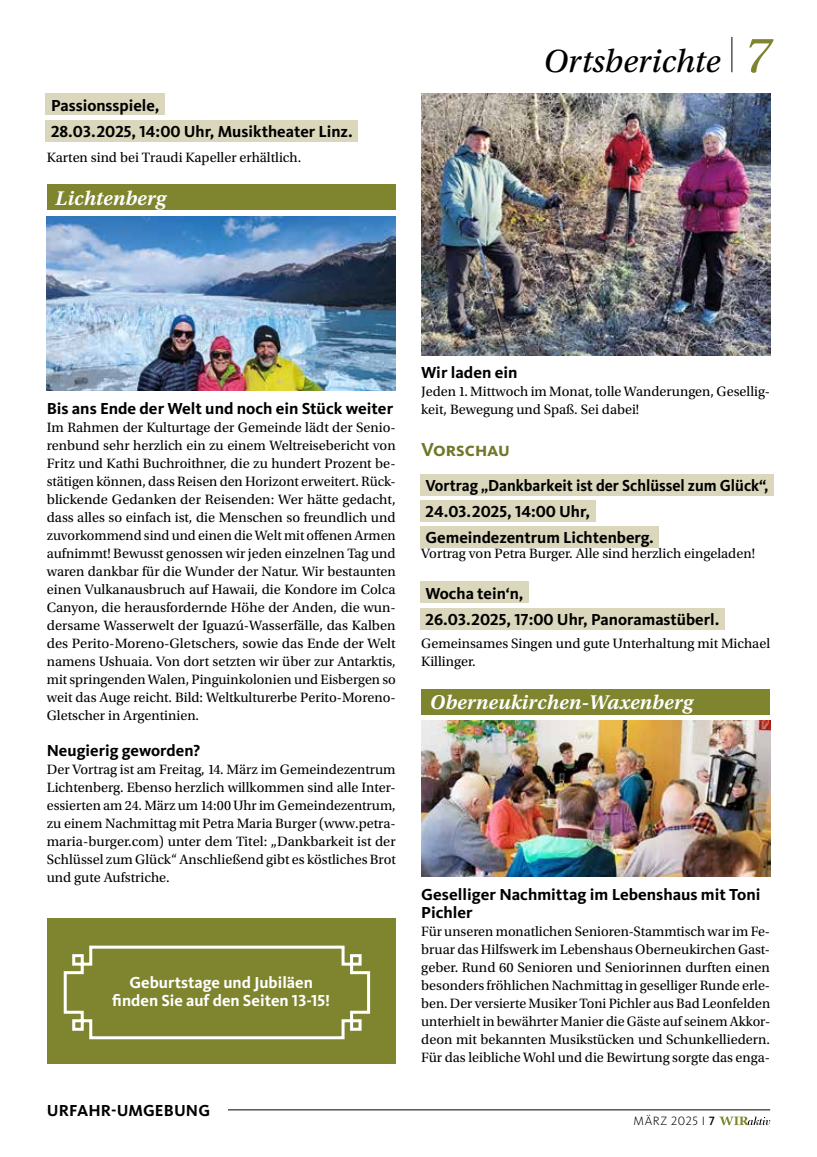
<style>
.page{position:relative;width:817px;height:1157px;background:#fff}
.page>*{position:absolute;margin:0;border:0;box-sizing:border-box;transform-origin:0 0}
.t1{font:33.75px "Utopia Std Capt It";color:#000}
.t2{font:21px "Utopia Std Semibold Capt It";color:#fff}
.t3{font:700 19.5px "Kievit OT";color:#717829}
.t4{font:700 16.5px/26.4px "Kievit OT";color:#000}
.t5{font:700 16.5px/26.4px "Kievit OT";color:#000;scale:.95 1}
.t6{font:700 16.5px/17.9px "Kievit OT";color:#fff;text-align:center}
.t7{font:14.25px/18px "Utopia Std";color:#000;text-align:justify}
.t8{font:300 12.45px "Kievit OT";letter-spacing:.04em;color:#000}
.s1{font-size:52.65px;color:#7e852e}
.s2{font-weight:500}
</style>
<div class="page">
<hr style="left:731px;top:37px;width:1px;height:35px;background:#000">
<svg style="left:719px;top:1116px;width:51px;height:9px"></svg>
<hr style="left:47px;top:1109px;width:723px;height:1px;background:#000">
<div style="left:47px;top:1090px;width:180px;height:32px;background:#fff"></div>
<div style="left:46px;top:94px;width:119px;height:21px;background:#dad7bc"></div>
<div style="left:46px;top:120px;width:312px;height:22px;background:#dad7bc"></div>
<div style="left:47px;top:185px;width:348px;height:25px;background:#7e852e"></div>
<img style="left:47px;top:216px;width:348px;height:175px">
<div style="left:420px;top:473px;width:354px;height:22px;background:#dad7bc"></div>
<div style="left:420px;top:500px;width:175px;height:22px;background:#dad7bc"></div>
<div style="left:420px;top:526px;width:239px;height:22px;background:#dad7bc"></div>
<div style="left:420px;top:581px;width:109px;height:22px;background:#dad7bc"></div>
<div style="left:420px;top:608px;width:304px;height:21px;background:#dad7bc"></div>
<div style="left:421px;top:689px;width:349px;height:25px;background:#7e852e"></div>
<img style="left:421px;top:94px;width:349px;height:262px">
<img style="left:421px;top:720px;width:349px;height:156px">
<div style="left:47px;top:918px;width:348px;height:145px;background:#7e852e"></div>
<svg style="left:63px;top:945px;width:308px;height:95px"></svg>
<p class="t4" style="left:51px;top:92px;width:303px">Passionsspiele,<br>28.03.2025, 14:00 Uhr, Musiktheater Linz.</p>
<p class="t7" style="left:47px;top:149px;width:256px">Karten sind bei Traudi Kapeller erhältlich.</p>
<h2 class="t2" style="left:55px;top:186px;width:112px">Lichtenberg</h2>
<h1 class="t1" style="left:543px;top:42px;width:228px">Ortsberichte <span class="s1">7</span></h1>
<p class="t4" style="left:47px;top:395px;width:348px">Bis ans Ende der Welt und noch ein Stück weiter</p>
<p class="t7" style="left:47px;top:419px;width:350px">Im Rahmen der Kulturtage der Gemeinde lädt der Senio&shy;renbund sehr herzlich ein zu einem Weltreisebericht von Fritz und Kathi Buchroithner, die zu hundert Prozent be&shy;stätigen können, dass Reisen den Horizont erweitert. Rück&shy;blickende Gedanken der Reisenden: Wer hätte gedacht, dass alles so einfach ist, die Menschen so freundlich und zuvorkommend sind und einen die Welt mit offenen Armen aufnimmt! Bewusst genossen wir jeden einzelnen Tag und waren dankbar für die Wunder der Natur. Wir bestaunten einen Vulkanausbruch auf Hawaii, die Kondore im Colca Canyon, die herausfordernde Höhe der Anden, die wun&shy;dersame Wasserwelt der Iguazú-Wasserfälle, das Kalben des Perito-Moreno-Gletschers, sowie das Ende der Welt namens Ushuaia. Von dort setzten wir über zur Antarktis, mit springenden Walen, Pinguinkolonien und Eisbergen so weit das Auge reicht. Bild: Weltkulturerbe Perito-Moreno-Gletscher in Argentinien.</p>
<p class="t4" style="left:47px;top:737px;width:155px">Neugierig geworden?</p>
<p class="t7" style="left:47px;top:761px;width:350px">Der Vortrag ist am Freitag, 14. März im Gemeindezentrum Lichtenberg. Ebenso herzlich willkommen sind alle Inter&shy;essierten am 24. März um 14:00 Uhr im Gemeindezentrum, zu einem Nachmittag mit Petra Maria Burger (www.petra&shy;maria-burger.com) unter dem Titel: „Dankbarkeit ist der Schlüssel zum Glück“ Anschließend gibt es köstliches Brot und gute Aufstriche.</p>
<p class="t6" style="left:112px;top:973px;width:219px">Geburtstage und Jubiläen finden Sie auf den Seiten 13-15!</p>
<p class="t4" style="left:47px;top:1097px;width:165px">URFAHR-UMGEBUNG</p>
<p class="t4" style="left:421px;top:359px;width:98px">Wir laden ein</p>
<p class="t7" style="left:421px;top:383px;width:350px">Jeden 1. Mittwoch im Monat, tolle Wanderungen, Gesellig&shy;keit, Bewegung und Spaß. Sei dabei!</p>
<h3 class="t3" style="left:421px;top:438px;width:90px">Vorschau</h3>
<p class="t5" style="left:425px;top:472px;width:363px">Vortrag „Dankbarkeit ist der Schlüssel zum Glück“,<br>24.03.2025, 14:00 Uhr,<br>Gemeindezentrum Lichtenberg.</p>
<p class="t7" style="left:421px;top:545px;width:335px">Vortrag von Petra Burger. Alle sind herzlich eingeladen!</p>
<p class="t4" style="left:425px;top:580px;width:295px">Wocha tein‘n,<br>26.03.2025, 17:00 Uhr, Panoramastüberl.</p>
<p class="t7" style="left:421px;top:635px;width:350px">Gemeinsames Singen und gute Unterhaltung mit Michael<br>Killinger.</p>
<h2 class="t2" style="left:429px;top:690px;width:265px">Oberneukirchen-Waxenberg</h2>
<p class="t4" style="left:421px;top:886px;width:341px;line-height:18px">Geselliger Nachmittag im Lebenshaus mit Toni<br>Pichler</p>
<p class="t7" style="left:421px;top:923px;width:350px">Für unseren monatlichen Senioren-Stammtisch war im Fe&shy;bruar das Hilfswerk im Lebenshaus Oberneukirchen Gast&shy;geber. Rund 60 Senioren und Seniorinnen durften einen besonders fröhlichen Nachmittag in geselliger Runde erle&shy;ben. Der versierte Musiker Toni Pichler aus Bad Leonfelden unterhielt in bewährter Manier die Gäste auf seinem Akkor&shy;deon mit bekannten Musikstücken und Schunkelliedern.<br>Für das leibliche Wohl und die Bewirtung sorgte das enga-</p>
<p class="t8" style="left:633px;top:1114px;width:83px">MÄRZ 2025 I <span class="s2">7</span></p>
</div>
